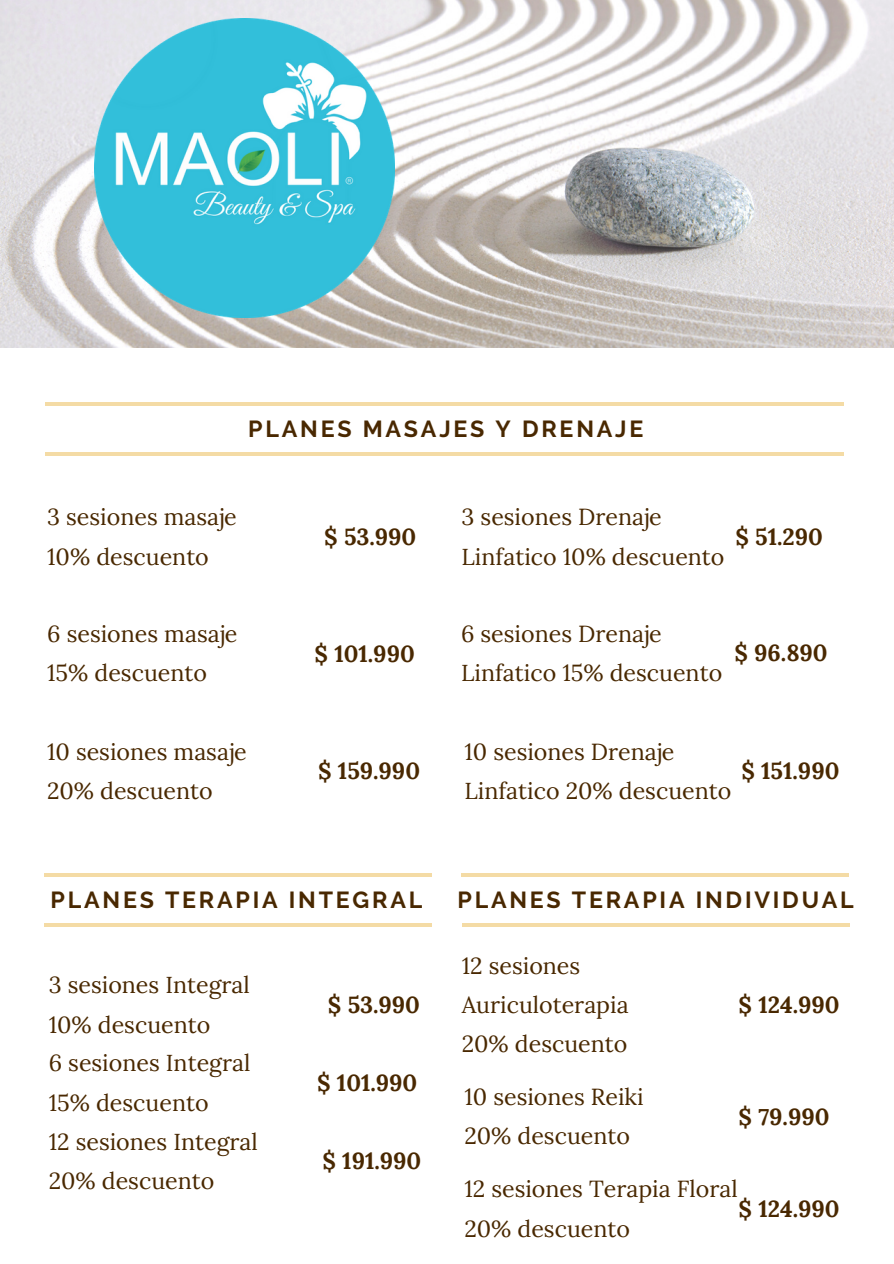
<style>
.page{position:relative;width:894px;height:1264px;background:#fff}
.page>*{position:absolute;margin:0;border:0;box-sizing:border-box;transform-origin:0 0}
.t1{font:23.25px/39.5px "Lora";color:#492801}
.t2{font:700 23.25px "Lora";color:#492801}
.t3{font:700 23.25px "Raleway";letter-spacing:.12em;color:#492801}
</style>
<div class="page">
<img style="left:0;top:0;width:893px;height:348px">
<hr style="left:45px;top:402px;width:798px;height:3px;background:#f4dba5">
<hr style="left:45px;top:452px;width:798px;height:3px;background:#f4dba5">
<hr style="left:44px;top:873px;width:387px;height:3px;background:#f4dba5">
<hr style="left:44px;top:923px;width:387px;height:4px;background:#f4dba5">
<img style="left:94px;top:18px;width:300px;height:300px">
<hr style="left:461px;top:873px;width:387px;height:3px;background:#f4dba5">
<hr style="left:461px;top:923px;width:388px;height:4px;background:#f4dba5">
<p class="t3" style="left:248px;top:415px;width:396px">PLANES MASAJES Y DRENAJE</p>
<p class="t1" style="left:47px;top:497px;width:191px">3 sesiones masaje</p>
<p class="t1" style="left:47px;top:536px;width:163px">10% descuento</p>
<p class="t1" style="left:47px;top:613px;width:191px">6 sesiones masaje</p>
<p class="t1" style="left:47px;top:652px;width:161px">15% descuento</p>
<p class="t2" style="left:324px;top:521px;width:94px">$ 53.990</p>
<p class="t2" style="left:314px;top:638px;width:102px">$ 101.990</p>
<p class="t1" style="left:461px;top:497px;width:264px">3 sesiones Drenaje<br>Linfatico 10% descuento</p>
<p class="t2" style="left:735px;top:521px;width:89px">$ 51.290</p>
<p class="t1" style="left:461px;top:613px;width:262px">6 sesiones Drenaje<br>Linfatico 15% descuento</p>
<p class="t2" style="left:734px;top:638px;width:95px">$ 96.890</p>
<p class="t1" style="left:47px;top:731px;width:201px">10 sesiones masaje</p>
<p class="t1" style="left:47px;top:770px;width:167px">20% descuento</p>
<p class="t2" style="left:318px;top:755px;width:103px">$ 159.990</p>
<p class="t3" style="left:51px;top:886px;width:373px">PLANES TERAPIA INTEGRAL</p>
<p class="t1" style="left:49px;top:964px;width:202px">3 sesiones Integral</p>
<p class="t1" style="left:49px;top:1004px;width:163px">10% descuento</p>
<p class="t1" style="left:49px;top:1043px;width:203px">6 sesiones Integral</p>
<p class="t1" style="left:49px;top:1082px;width:161px">15% descuento</p>
<p class="t1" style="left:49px;top:1121px;width:210px">12 sesiones Integral</p>
<p class="t1" style="left:49px;top:1160px;width:167px">20% descuento</p>
<p class="t2" style="left:328px;top:989px;width:94px">$ 53.990</p>
<p class="t2" style="left:317px;top:1067px;width:102px">$ 101.990</p>
<p class="t2" style="left:322px;top:1146px;width:100px">$ 191.990</p>
<p class="t1" style="left:464px;top:731px;width:268px">10 sesiones Drenaje<br>Linfatico 20% descuento</p>
<p class="t2" style="left:741px;top:755px;width:99px">$ 151.990</p>
<p class="t3" style="left:457px;top:886px;width:397px">PLANES TERAPIA INDIVIDUAL</p>
<p class="t1" style="left:461px;top:945px;width:168px">12 sesiones<br>Auriculoterapia</p>
<p class="t1" style="left:461px;top:1024px;width:167px">20% descuento</p>
<p class="t1" style="left:464px;top:1076px;width:181px">10 sesiones Reiki</p>
<p class="t1" style="left:464px;top:1116px;width:167px">20% descuento</p>
<p class="t2" style="left:738px;top:989px;width:102px">$ 124.990</p>
<p class="t2" style="left:738px;top:1101px;width:92px">$ 79.990</p>
<p class="t1" style="left:464px;top:1168px;width:275px">12 sesiones Terapia Floral</p>
<p class="t1" style="left:464px;top:1208px;width:167px">20% descuento</p>
<p class="t2" style="left:738px;top:1193px;width:102px">$ 124.990</p>
</div>
